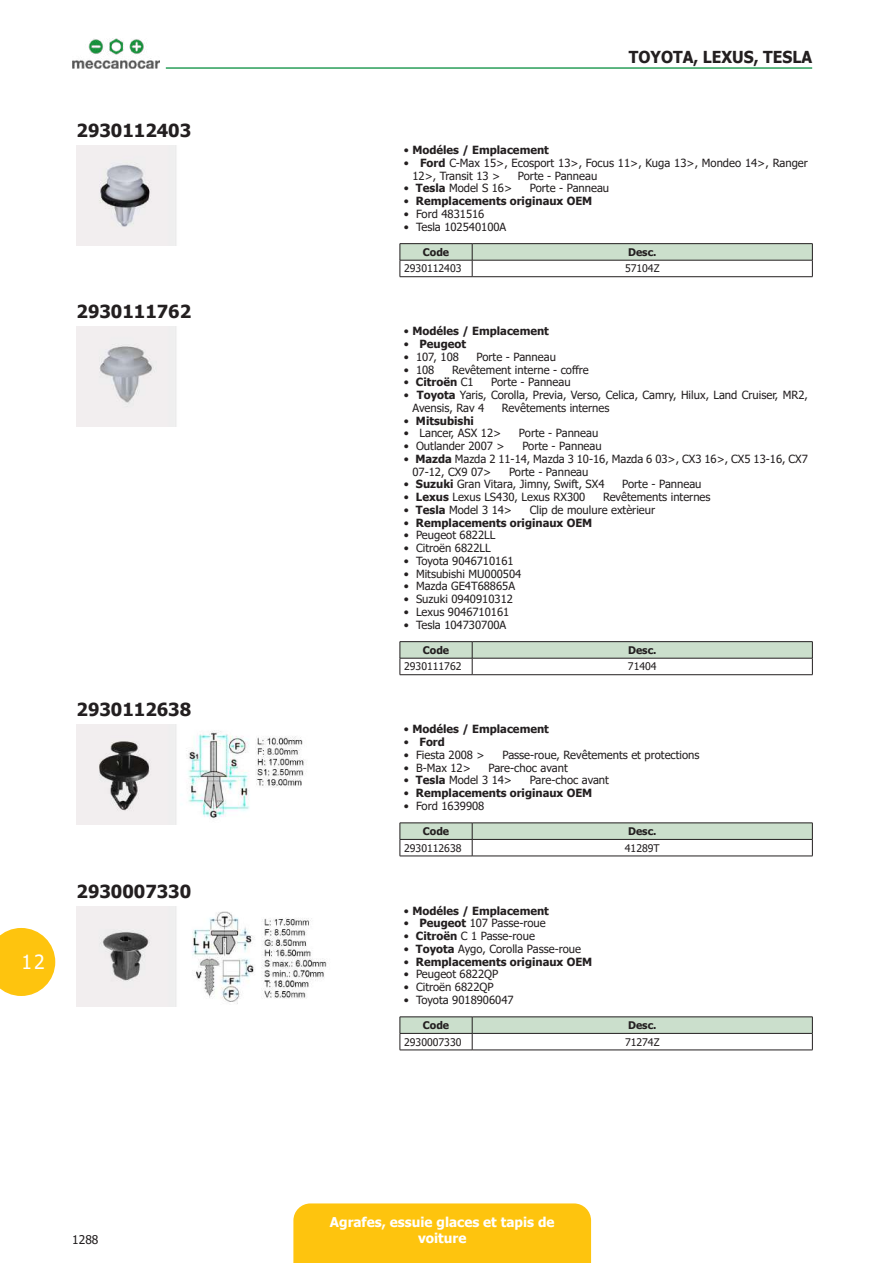
<style>
.page{position:relative;width:893px;height:1263px;background:#fff}
.page>*{position:absolute;margin:0;border:0;box-sizing:border-box;transform-origin:0 0}
.t1{font:19.5px "Tahoma";color:#fff}
.t2{font:700 18px "Tahoma";color:#231f20}
.t3{font:700 16.5px "Tahoma";color:#231f20;scale:.95 1}
.t4{font:700 13.5px/16.2px "Tahoma";color:#fff;text-align:center}
.t5{font:12px "Tahoma";color:#231f20}
.t6{font:11.25px/12.8px "Tahoma";color:#231f20}
.t7{font:700 11.25px "Tahoma";color:#231f20}
.t8{font:10.5px "Tahoma";color:#231f20}
.t9{font:700 10.5px "Tahoma";color:#231f20}
.s1{font-weight:400}
.s2{font-weight:700}
</style>
<div class="page">
<div style="left:293px;top:1203px;width:298px;height:60px;background:#fec40e"></div>
<svg style="left:0;top:928px;width:55px;height:68px;background:#fecd33"></svg>
<img style="left:72px;top:38px;width:87px;height:31px">
<hr style="left:166px;top:67px;width:646px;height:2px;background:#2a9e59">
<img style="left:77px;top:146px;width:100px;height:100px">
<hr style="left:400px;top:243px;width:72px;height:1px;background:#231f20">
<hr style="left:472px;top:243px;width:341px;height:1px;background:#231f20">
<svg style="left:400px;top:244px;width:413px;height:32px"></svg>
<hr style="left:400px;top:276px;width:72px;height:1px;background:#231f20">
<hr style="left:472px;top:276px;width:341px;height:1px;background:#231f20">
<img style="left:77px;top:327px;width:100px;height:100px">
<hr style="left:400px;top:641px;width:72px;height:1px;background:#231f20">
<hr style="left:472px;top:641px;width:341px;height:1px;background:#231f20">
<svg style="left:400px;top:642px;width:413px;height:32px"></svg>
<hr style="left:400px;top:674px;width:72px;height:1px;background:#231f20">
<hr style="left:472px;top:674px;width:341px;height:1px;background:#231f20">
<img style="left:77px;top:725px;width:227px;height:100px">
<svg style="left:400px;top:823px;width:413px;height:33px"></svg>
<hr style="left:400px;top:856px;width:72px;height:1px;background:#231f20">
<hr style="left:472px;top:856px;width:341px;height:1px;background:#231f20">
<img style="left:77px;top:906px;width:250px;height:100px">
<hr style="left:400px;top:1016px;width:72px;height:1px;background:#231f20">
<hr style="left:472px;top:1016px;width:341px;height:1px;background:#231f20">
<svg style="left:400px;top:1017px;width:413px;height:33px"></svg>
<hr style="left:400px;top:1050px;width:72px;height:1px;background:#231f20">
<hr style="left:472px;top:1050px;width:341px;height:1px;background:#231f20">
<h2 class="t2" style="left:77px;top:118px;width:116px">2930112403</h2>
<h2 class="t2" style="left:77px;top:299px;width:116px">2930111762</h2>
<h2 class="t2" style="left:77px;top:697px;width:116px">2930112638</h2>
<h1 class="t1" style="left:21px;top:949px;width:25px">12</h1>
<h2 class="t2" style="left:77px;top:878px;width:116px">2930007330</h2>
<p class="t5" style="left:72px;top:1231px;width:28px">1288</p>
<h3 class="t3" style="left:629px;top:45px;width:13px">Toyo</h3>
<h3 class="t3" style="left:673px;top:45px;width:53px">ta, Lexus</h3>
<h3 class="t3" style="left:754px;top:45px;width:22px">, Tesla</h3>
<p class="t7" style="left:404px;top:142px;width:146px"><span class="s1">•</span> Modéles / Emplacement</p>
<p class="t6" style="left:412px;top:157px;width:397px;text-indent:-9px">• <span class="s2">Ford</span> C-Max 15&gt;, Ecosport 13&gt;, Focus 11&gt;, Kuga 13&gt;, Mondeo 14&gt;, Ranger<br>12&gt;, Transit 13 &gt;</p>
<p class="t6" style="left:518px;top:170px;width:81px">Porte - Panneau</p>
<p class="t6" style="left:404px;top:183px;width:110px">• <span class="s2">Tesla</span> Model S 16&gt;</p>
<p class="t6" style="left:530px;top:183px;width:81px">Porte - Panneau</p>
<p class="t7" style="left:404px;top:193px;width:190px"><span class="s1">•</span> Remplacements originaux OEM</p>
<p class="t6" style="left:404px;top:208px;width:82px">• Ford 4831516</p>
<p class="t6" style="left:404px;top:221px;width:104px">• Tesla 102540100A</p>
<p class="t9" style="left:423px;top:245px;width:28px">Code</p>
<p class="t9" style="left:628px;top:245px;width:30px">Desc.</p>
<p class="t8" style="left:404px;top:262px;width:59px">2930112403</p>
<p class="t8" style="left:625px;top:262px;width:36px">57104Z</p>
<p class="t7" style="left:404px;top:323px;width:146px"><span class="s1">•</span> Modéles / Emplacement</p>
<p class="t7" style="left:404px;top:336px;width:64px"><span class="s1">•</span> Peugeot</p>
<p class="t6" style="left:404px;top:351px;width:56px">• 107, 108</p>
<p class="t6" style="left:477px;top:351px;width:81px">Porte - Panneau</p>
<p class="t6" style="left:404px;top:364px;width:32px">• 108</p>
<p class="t6" style="left:452px;top:364px;width:138px">Revêtement interne - coffre</p>
<p class="t7" style="left:404px;top:374px;width:71px"><span class="s1">•</span> Citroën <span class="s1">C1</span></p>
<p class="t6" style="left:491px;top:377px;width:81px">Porte - Panneau</p>
<p class="t6" style="left:412px;top:389px;width:397px;text-indent:-9px">• <span class="s2">Toyota</span> Yaris, Corolla, Previa, Verso, Celica, Camry, Hilux, Land Cruiser, MR2,<br>Avensis, Rav 4</p>
<p class="t6" style="left:502px;top:402px;width:109px">Revêtements internes</p>
<p class="t7" style="left:404px;top:413px;width:72px"><span class="s1">•</span> Mitsubishi</p>
<p class="t6" style="left:404px;top:428px;width:99px">• Lancer, ASX 12&gt;</p>
<p class="t6" style="left:519px;top:428px;width:81px">Porte - Panneau</p>
<p class="t6" style="left:404px;top:440px;width:102px">• Outlander 2007 &gt;</p>
<p class="t6" style="left:522px;top:440px;width:81px">Porte - Panneau</p>
<p class="t6" style="left:412px;top:453px;width:397px;text-indent:-9px">• <span class="s2">Mazda</span> Mazda 2 11-14, Mazda 3 10-16, Mazda 6 03&gt;, CX3 16&gt;, CX5 13-16, CX7<br>07-12, CX9 07&gt;</p>
<p class="t6" style="left:509px;top:466px;width:81px">Porte - Panneau</p>
<p class="t6" style="left:404px;top:479px;width:202px">• <span class="s2">Suzuki</span> Gran Vitara, Jimny, Swift, SX4</p>
<p class="t6" style="left:622px;top:479px;width:81px">Porte - Panneau</p>
<p class="t6" style="left:404px;top:491px;width:183px">• <span class="s2">Lexus</span> Lexus LS430, Lexus RX300</p>
<p class="t6" style="left:603px;top:491px;width:109px">Revêtements internes</p>
<p class="t6" style="left:404px;top:504px;width:110px">• <span class="s2">Tesla</span> Model 3 14&gt;</p>
<p class="t6" style="left:530px;top:504px;width:127px">Clip de moulure extèrieur</p>
<p class="t7" style="left:404px;top:515px;width:190px"><span class="s1">•</span> Remplacements originaux OEM</p>
<p class="t6" style="left:404px;top:530px;width:93px">• Peugeot 6822LL</p>
<p class="t6" style="left:404px;top:542px;width:88px">• Citroën 6822LL</p>
<p class="t6" style="left:404px;top:555px;width:111px">• Toyota 9046710161</p>
<p class="t6" style="left:404px;top:568px;width:119px">• Mitsubishi MU000504</p>
<p class="t6" style="left:404px;top:581px;width:113px">• Mazda GE4T68865A</p>
<p class="t6" style="left:404px;top:593px;width:110px">• Suzuki 0940910312</p>
<p class="t6" style="left:404px;top:606px;width:107px">• Lexus 9046710161</p>
<p class="t6" style="left:404px;top:619px;width:104px">• Tesla 104730700A</p>
<p class="t9" style="left:423px;top:643px;width:28px">Code</p>
<p class="t9" style="left:628px;top:643px;width:30px">Desc.</p>
<p class="t8" style="left:404px;top:660px;width:59px">2930111762</p>
<p class="t8" style="left:628px;top:660px;width:30px">71404</p>
<p class="t7" style="left:404px;top:721px;width:146px"><span class="s1">•</span> Modéles / Emplacement</p>
<p class="t7" style="left:404px;top:734px;width:42px"><span class="s1">•</span> Ford</p>
<p class="t6" style="left:404px;top:749px;width:82px">• Fiesta 2008 &gt;</p>
<p class="t6" style="left:502px;top:749px;width:199px">Passe-roue, Revêtements et protections</p>
<p class="t6" style="left:404px;top:762px;width:68px">• B-Max 12&gt;</p>
<p class="t6" style="left:488px;top:762px;width:81px">Pare-choc avant</p>
<p class="t6" style="left:404px;top:775px;width:110px">• <span class="s2">Tesla</span> Model 3 14&gt;</p>
<p class="t6" style="left:530px;top:775px;width:81px">Pare-choc avant</p>
<p class="t7" style="left:404px;top:785px;width:190px"><span class="s1">•</span> Remplacements originaux OEM</p>
<p class="t6" style="left:404px;top:800px;width:82px">• Ford 1639908</p>
<p class="t9" style="left:423px;top:824px;width:28px">Code</p>
<p class="t9" style="left:628px;top:824px;width:30px">Desc.</p>
<p class="t8" style="left:404px;top:841px;width:59px">2930112638</p>
<p class="t8" style="left:625px;top:841px;width:36px">41289T</p>
<p class="t7" style="left:404px;top:903px;width:146px"><span class="s1">•</span> Modéles / Emplacement</p>
<p class="t6" style="left:404px;top:917px;width:143px">• <span class="s2">Peugeot</span> 107 Passe-roue</p>
<p class="t6" style="left:404px;top:930px;width:132px">• <span class="s2">Citroën</span> C 1 Passe-roue</p>
<p class="t6" style="left:404px;top:943px;width:179px">• <span class="s2">Toyota</span> Aygo, Corolla Passe-roue</p>
<p class="t7" style="left:404px;top:954px;width:190px"><span class="s1">•</span> Remplacements originaux OEM</p>
<p class="t6" style="left:404px;top:968px;width:96px">• Peugeot 6822QP</p>
<p class="t6" style="left:404px;top:981px;width:91px">• Citroën 6822QP</p>
<p class="t6" style="left:404px;top:994px;width:111px">• Toyota 9018906047</p>
<p class="t9" style="left:423px;top:1018px;width:28px">Code</p>
<p class="t9" style="left:628px;top:1018px;width:30px">Desc.</p>
<p class="t8" style="left:404px;top:1035px;width:59px">2930007330</p>
<p class="t8" style="left:625px;top:1035px;width:36px">71274Z</p>
<p class="t4" style="left:330px;top:1214px;width:226px">Agrafes, essuie glaces et tapis de voiture</p>
</div>
